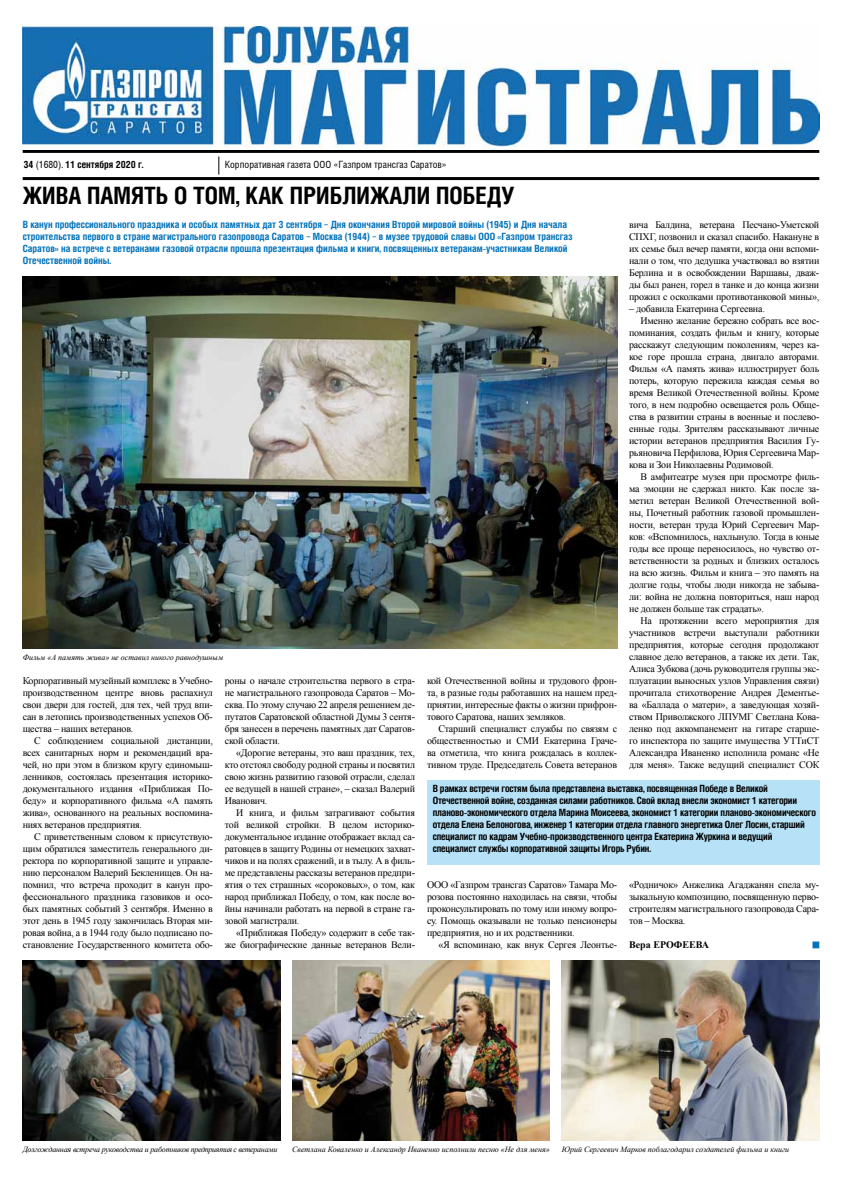
<style>
.page{position:relative;width:842px;height:1191px;background:#fff}
.page>*{position:absolute;margin:0;border:0;box-sizing:border-box;transform-origin:0 0}
.t1{font:700 24px "Helios Cond";color:#000}
.t2{font:10px/12px "Times New Roman";letter-spacing:-.02em;color:#000;text-align:justify}
.t3{font:700 10px/12px "Helios Cond";letter-spacing:-.02em;color:#000}
.t4{font:700 10px/12px "Helios Cond";color:#0072ba}
.t5{font:10px "Helios Cond";color:#000}
.t6{font:700 10px "Helios Cond";color:#000}
.t7{font:700 10px "Times New Roman";color:#000}
.t8{font:italic 8px "Times New Roman";color:#000}
.t9{font:italic 8px "Times New Roman";letter-spacing:-.02em;color:#000}
.s1{font-weight:400}
</style>
<div class="page">
<hr style="left:23px;top:150px;width:796px;height:3px;background:#000">
<hr style="left:23px;top:177px;width:796px;height:3px;background:#000">
<svg style="left:219px;top:156px;width:1px;height:18px"></svg>
<img style="left:23px;top:27px;width:796px;height:123px">
<div style="left:812px;top:941px;width:7px;height:7px;background:#0072ba;border:1px solid #0072ba"></div>
<div style="left:427px;top:780px;width:392px;height:84px;background:#b6e1f6"></div>
<img style="left:23px;top:276px;width:595px;height:372px">
<img style="left:23px;top:960px;width:257px;height:180px">
<img style="left:292px;top:960px;width:258px;height:180px">
<img style="left:562px;top:960px;width:257px;height:180px">
<p class="t6" style="left:23px;top:159px;width:122px">34 <span class="s1">(1680).</span> 11 сентября 2020 г.</p>
<p class="t5" style="left:225px;top:159px;width:223px">Корпоративная газета ООО «Газпром трансгаз Саратов»</p>
<h1 class="t1" style="left:23px;top:182px;width:493px">Жива память о том, как приближали Победу</h1>
<p class="t4" style="left:23px;top:218px;width:546px">В канун профессионального праздника и особых памятных дат 3 сентября – Дня окончания Второй мировой войны (1945) и Дня начала строительства первого в стране магистрального газопровода Саратов – Москва (1944) – в музее трудовой славы ООО</p>
<p class="t2" style="left:629px;top:218px;width:192px">вича Балдина, ветерана Песчано-Уметской СПХГ, позвонил и сказал спасибо. Накануне в их семье был вечер памяти, когда они вспоми&shy;нали о том, что дедушка участвовал во взятии Берлина и в освобождении Варшавы, дваж&shy;ды был ранен, горел в танке и до конца жизни прожил с осколками противотанковой мины»,</p>
<p class="t2" style="left:629px;top:302px;width:137px">– добавила Екатерина Сергеевна.</p>
<p class="t2" style="left:640px;top:314px;width:180px">Именно желание бережно собрать все вос-</p>
<p class="t2" style="left:629px;top:326px;width:192px">поминания, создать фильм и книгу, которые</p>
<p class="t2" style="left:629px;top:338px;width:192px">расскажут следующим поколениям, через ка-</p>
<p class="t2" style="left:629px;top:350px;width:192px">кое горе прошла страна, двигало авторами.</p>
<p class="t2" style="left:629px;top:362px;width:192px">Фильм «А память жива» иллюстрирует боль</p>
<p class="t2" style="left:629px;top:374px;width:192px">потерь, которую пережила каждая семья во</p>
<p class="t2" style="left:629px;top:386px;width:192px">время Великой Отечественной войны. Кроме</p>
<p class="t2" style="left:629px;top:398px;width:192px">того, в нем подробно освещается роль Обще-</p>
<p class="t2" style="left:629px;top:410px;width:192px">ства в развитии страны в военные и послево-</p>
<p class="t2" style="left:629px;top:422px;width:192px">енные годы. Зрителям рассказывают личные</p>
<p class="t2" style="left:629px;top:434px;width:192px">истории ветеранов предприятия Василия Гу-</p>
<p class="t2" style="left:629px;top:446px;width:192px">рьяновича Перфилова, Юрия Сергеевича Мар-</p>
<p class="t2" style="left:629px;top:458px;width:146px">кова и Зои Николаевны Родимовой.</p>
<p class="t2" style="left:640px;top:470px;width:180px">В амфитеатре музея при просмотре филь-</p>
<p class="t2" style="left:629px;top:482px;width:192px">ма эмоции не сдержал никто. Как после за-</p>
<p class="t2" style="left:629px;top:494px;width:192px">метил ветеран Великой Отечественной вой-</p>
<p class="t2" style="left:629px;top:506px;width:192px">ны, Почетный работник газовой промышлен-</p>
<p class="t2" style="left:629px;top:518px;width:192px">ности, ветеран труда Юрий Сергеевич Мар-</p>
<p class="t2" style="left:629px;top:530px;width:192px">ков: «Вспомнилось, нахлынуло. Тогда в юные</p>
<p class="t2" style="left:629px;top:542px;width:192px">годы все проще переносилось, но чувство от-</p>
<p class="t2" style="left:629px;top:554px;width:192px">ветственности за родных и близких осталось</p>
<p class="t2" style="left:629px;top:566px;width:192px">на всю жизнь. Фильм и книга – это память на</p>
<p class="t2" style="left:629px;top:578px;width:192px">долгие годы, чтобы люди никогда не забыва-</p>
<p class="t2" style="left:629px;top:590px;width:192px">ли: война не должна повториться, наш народ</p>
<p class="t2" style="left:629px;top:602px;width:136px">не должен больше так страдать».</p>
<p class="t2" style="left:640px;top:614px;width:180px">На протяжении всего мероприятия для</p>
<p class="t2" style="left:629px;top:626px;width:192px">участников встречи выступали работники</p>
<p class="t2" style="left:629px;top:638px;width:192px">предприятия, которые сегодня продолжают</p>
<p class="t2" style="left:629px;top:650px;width:192px">славное дело ветеранов, а также их дети. Так,</p>
<p class="t2" style="left:629px;top:662px;width:192px">Алиса Зубкова (дочь руководителя группы экс-</p>
<p class="t2" style="left:629px;top:674px;width:192px">плуатации выносных узлов Управления связи)</p>
<p class="t2" style="left:629px;top:686px;width:192px">прочитала стихотворение Андрея Дементье-</p>
<p class="t2" style="left:629px;top:698px;width:192px">ва «Баллада о матери», а заведующая хозяй-</p>
<p class="t2" style="left:629px;top:710px;width:192px">ством Приволжского ЛПУМГ Светлана Кова-</p>
<p class="t2" style="left:629px;top:722px;width:192px">ленко под аккомпанемент на гитаре старше-</p>
<p class="t2" style="left:629px;top:734px;width:192px">го инспектора по защите имущества УТТиСТ</p>
<p class="t2" style="left:629px;top:746px;width:192px">Александра Иваненко исполнила романс «Не</p>
<p class="t2" style="left:629px;top:758px;width:192px">для меня». Также ведущий специалист СОК</p>
<p class="t4" style="left:23px;top:230px;width:551px;text-indent:475px">«Газпром трансгаз<br>Саратов» на встрече с ветеранами газовой отрасли прошла презентация фильма и книги, посвященных ветеранам-участникам Великой<br>Отечественной войны.</p>
<p class="t8" style="left:23px;top:652px;width:202px">Фильм «А память жива» не оставил никого равнодушным</p>
<p class="t2" style="left:23px;top:674px;width:192px">Корпоративный музейный комплекс в Учебно&shy;производственном центре вновь распахнул свои двери для гостей, для тех, чей труд впи&shy;сан в летопись производственных успехов Об&shy;щества – наших ветеранов.</p>
<p class="t2" style="left:23px;top:734px;width:192px;text-indent:11px">С соблюдением социальной дистанции, всех санитарных норм и рекомендаций вра&shy;чей, но при этом в близком кругу единомыш&shy;ленников, состоялась презентация историко&shy;документального издания «Приближая По&shy;беду» и корпоративного фильма «А память жива», основанного на реальных воспомина&shy;ниях ветеранов предприятия.</p>
<p class="t2" style="left:23px;top:830px;width:192px;text-indent:11px">С приветственным словом к присутствую&shy;щим обратился заместитель генерального ди&shy;ректора по корпоративной защите и управле&shy;нию персоналом Валерий Бекленищев. Он на&shy;помнил, что встреча проходит в канун про&shy;фессионального праздника газовиков и осо&shy;бых памятных событий 3 сентября. Именно в этот день в 1945 году закончилась Вторая ми&shy;ровая война, а в 1944 году было подписано по&shy;становление Государственного комитета обо-</p>
<p class="t2" style="left:427px;top:674px;width:192px">кой Отечественной войны и трудового фрон&shy;та, в разные годы работавших на нашем пред&shy;приятии, интересные факты о жизни прифрон&shy;тового Саратова, наших земляков.</p>
<p class="t2" style="left:427px;top:722px;width:192px;text-indent:11px">Старший специалист службы по связям с общественностью и СМИ Екатерина Граче&shy;ва отметила, что книга рождалась в коллек&shy;тивном труде. Председатель Совета ветеранов</p>
<p class="t2" style="left:225px;top:674px;width:192px">роны о начале строительства первого в стра&shy;не магистрального газопровода Саратов – Мо&shy;сква. По этому случаю 22 апреля решением де&shy;путатов Саратовской областной Думы 3 сентя&shy;бря занесен в перечень памятных дат Саратов&shy;ской области.</p>
<p class="t2" style="left:225px;top:746px;width:192px;text-indent:11px">«Дорогие ветераны, это ваш праздник, тех, кто отстоял свободу родной страны и посвятил свою жизнь развитию газовой отрасли, сделал ее ведущей в нашей стране», – сказал Валерий Иванович.</p>
<p class="t2" style="left:225px;top:806px;width:192px;text-indent:11px">И книга, и фильм затрагивают события той великой стройки. В целом историко&shy;документальное издание отображает вклад са&shy;ратовцев в защиту Родины от немецких захват&shy;чиков и на полях сражений, и в тылу. А в филь&shy;ме представлены рассказы ветеранов предпри&shy;ятия о тех страшных «сороковых», о том, как народ приближал Победу, о том, как после во&shy;йны начинали работать на первой в стране га&shy;зовой магистрали.</p>
<p class="t2" style="left:225px;top:926px;width:192px;text-align:right">«Приближая Победу» содержит в себе так&shy;же биографические данные ветеранов Вели-</p>
<p class="t3" style="left:433px;top:782px;width:385px">В рамках встречи гостям была представлена выставка, посвященная Победе в Великой Отечественной войне, созданная силами работников. Свой вклад внесли экономист 1 категории планово-экономического отдела Марина Моисеева, экономист 1 категории планово-экономического отдела Елена Белоногова, инженер 1 категории отдела главного энергетика Олег Лосин, старший специалист по кадрам Учебно-производственного центра Екатерина Журкина и ведущий специалист службы корпоративной защиты Игорь Рубин.</p>
<p class="t2" style="left:427px;top:878px;width:192px">ООО «Газпром трансгаз Саратов» Тамара Мо&shy;розова постоянно находилась на связи, чтобы проконсультировать по тому или иному вопро&shy;су. Помощь оказывали не только пенсионеры предприятия, но и их родственники.</p>
<p class="t2" style="left:438px;top:938px;width:180px">«Я вспоминаю, как внук Сергея Леонтье-</p>
<p class="t2" style="left:629px;top:878px;width:192px">«Родничок» Анжелика Агаджанян спела му&shy;зыкальную композицию, посвященную перво&shy;строителям магистрального газопровода Сара&shy;тов – Москва.</p>
<p class="t7" style="left:629px;top:937px;width:81px">Вера ЕРОФЕЕВА</p>
<p class="t9" style="left:23px;top:1144px;width:256px">Долгожданная встреча руководства и работников предприятия с ветеранами</p>
<p class="t8" style="left:292px;top:1144px;width:259px">Светлана Коваленко и Александр Иваненко исполнили песню «Не для меня»</p>
<p class="t8" style="left:562px;top:1144px;width:229px">Юрий Сергеевич Марков поблагодарил создателей фильма и книги</p>
</div>
